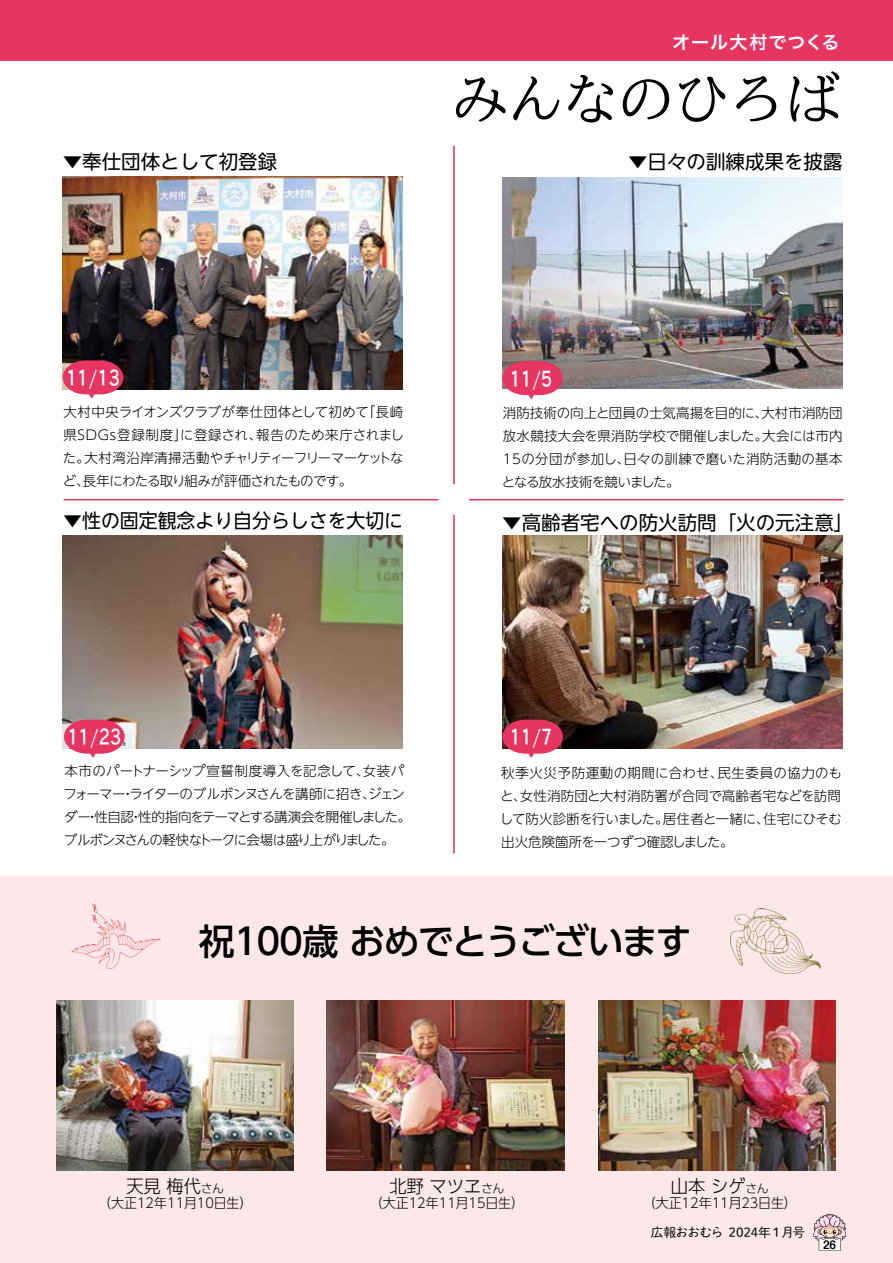
<style>
.page{position:relative;width:893px;height:1263px;background:#fff}
.page>*{position:absolute;margin:0;border:0;box-sizing:border-box;transform-origin:0 0}
.t1{font:500 55.5px "TBUD Min Std";color:#000}
.t2{font:500 36px "UD Shin Go Pro";letter-spacing:-.055em;color:#000}
.t3{font:19.5px "UD Shin Go NT Pro";color:#000}
.t4{font:19.5px "TB Go Std B";color:#fff;scale:.78 1}
.t5{font:300 18px "UD Shin Go Pro";color:#000;scale:.96 1}
.t6{font:18px "Hira Kaku Pro W6";letter-spacing:.055em;color:#fff}
.t7{font:300 13.5px/23px "UD Shin Go NT Pro";letter-spacing:-.045em;color:#000;text-align:justify}
.t8{font:300 13.5px "UD Shin Go Pro";color:#000;scale:.96 1}
.t9{font:12.75px "Shuei M Go Std L";letter-spacing:-.01em;color:#000}
.t10{font:700 10.5px "Shin M Go Pro De";color:#000}
.s1{font-size:12px}
</style>
<div class="page">
<img style="left:0;top:0;width:893px;height:1263px">
<h3 class="t6" style="left:672px;top:26px;width:169px">オール大村でつくる</h3>
<h3 class="t3" style="left:63px;top:146px;width:216px">▼奉仕団体として初登録</h3>
<h1 class="t1" style="left:452px;top:55px;width:390px">みんなのひろば</h1>
<h3 class="t3" style="left:628px;top:146px;width:216px">▼日々の訓練成果を披露</h3>
<h3 class="t4" style="left:66px;top:361px;width:71px">11/13</h3>
<p class="t7" style="left:63px;top:400px;width:343px">大村中央ライオンズクラブが奉仕団体として初めて「長崎県SDGｓ登録制度」に登録され、報告のため来庁されました。大村湾沿岸清掃活動やチャリティーフリーマーケットなど、長年にわたる取り組みが評価されたものです。</p>
<h3 class="t4" style="left:510px;top:361px;width:56px">11/5</h3>
<p class="t7" style="left:502px;top:401px;width:342px">消防技術の向上と団員の士気高揚を目的に、大村市消防団放水競技大会を県消防学校で開催しました。大会には市内15の分団が参加し、日々の訓練で磨いた消防活動の基本となる放水技術を競いました。</p>
<h3 class="t3" style="left:63px;top:505px;width:341px">▼性の固定観念より自分らしさを大切に</h3>
<h3 class="t3" style="left:502px;top:507px;width:353px">▼高齢者宅への防火訪問「火の元注意」</h3>
<h3 class="t4" style="left:67px;top:720px;width:71px">11/23</h3>
<p class="t7" style="left:63px;top:759px;width:349px;text-align:left">本市のパートナーシップ宣誓制度導入を記念して、女装パフォーマー・ライターのブルボンヌさんを講師に招き、ジェンダー・性自認・性的指向をテーマとする講演会を開催しました。ブルボンヌさんの軽快なトークに会場は盛り上がりました。</p>
<h3 class="t4" style="left:510px;top:720px;width:56px">11/7</h3>
<p class="t7" style="left:500px;top:761px;width:344px">秋季火災予防運動の期間に合わせ、民生委員の協力のもと、女性消防団と大村消防署が合同で高齢者宅などを訪問して防火診断を行いました。居住者と一緒に、住宅にひそむ出火危険箇所を一つずつ確認しました。</p>
<h2 class="t2" style="left:199px;top:912px;width:494px">祝１００歳 おめでとうございます</h2>
<h3 class="t5" style="left:126px;top:1171px;width:103px">天見 梅代<span class="s1">さん</span></h3>
<p class="t8" style="left:98px;top:1191px;width:162px">（大正12年11月10日生）</p>
<h3 class="t5" style="left:389px;top:1171px;width:121px">北野 マツヱ<span class="s1">さん</span></h3>
<p class="t8" style="left:370px;top:1191px;width:162px">（大正12年11月15日生）</p>
<h3 class="t5" style="left:671px;top:1171px;width:103px">山本 シゲ<span class="s1">さん</span></h3>
<p class="t8" style="left:643px;top:1191px;width:162px">（大正12年11月23日生）</p>
<p class="t9" style="left:651px;top:1222px;width:156px">広報おおむら 2024年1月号</p>
<p class="t10" style="left:823px;top:1236px;width:15px">26</p>
</div>
